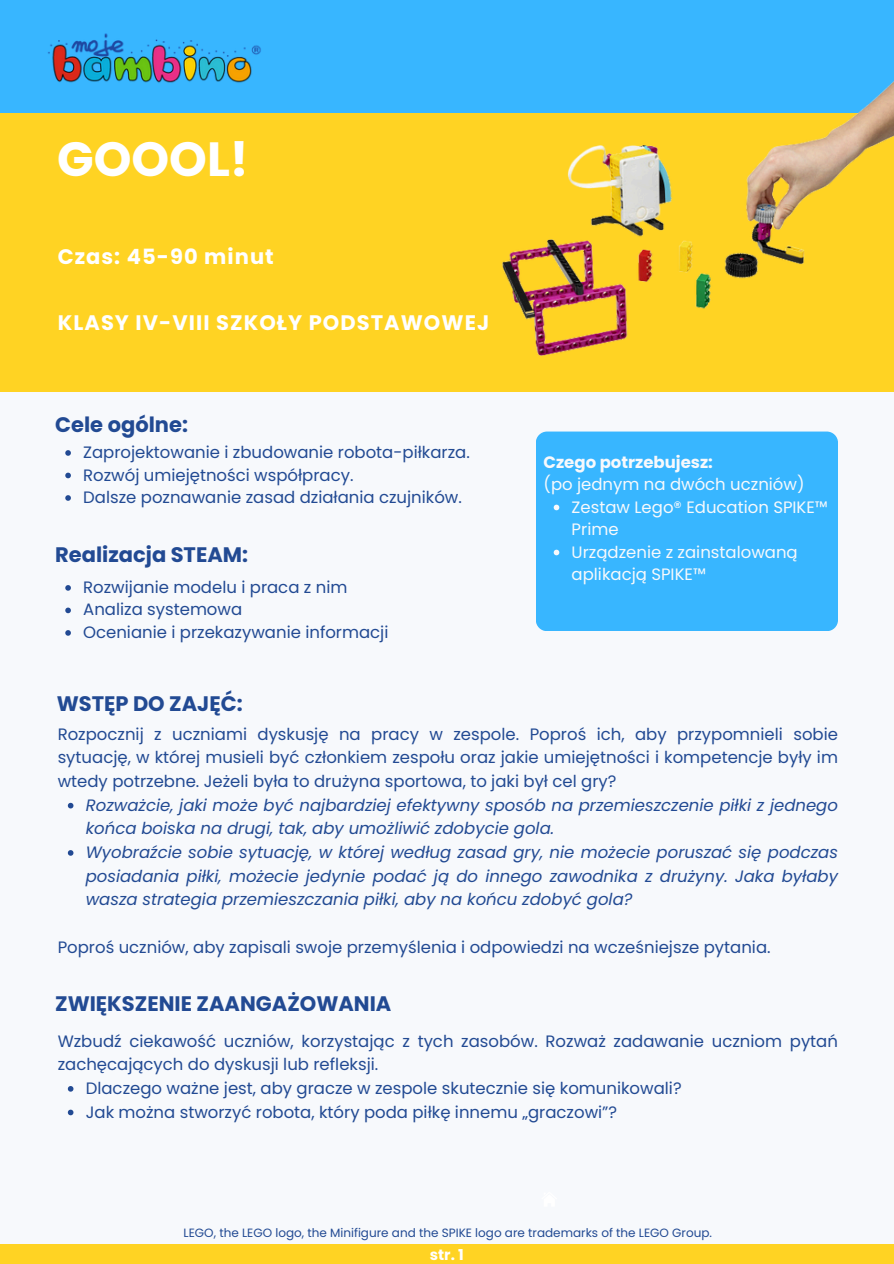
<style>
.page{position:relative;width:894px;height:1264px;background:#fff}
.page>*{position:absolute;margin:0;border:0;box-sizing:border-box;transform-origin:0 0}
.t1{font:700 48px "Poppins";color:#fff}
.t2{font:700 21px "Poppins";color:#224a93}
.t3{font:700 21px "Poppins";letter-spacing:.05em;color:#fff}
.t4{font:16.5px/23.7px "Poppins";color:#224a93;text-align:justify}
.t5{font:italic 16.5px/23.7px "Poppins";color:#224a93}
.t6{font:16.5px/22.5px "Poppins";color:#f7f9fc}
.t7{font:700 15px "Poppins";color:#fff}
.t8{font:12px "Poppins";color:#224a93}
.s1{font-weight:700}
</style>
<div class="page">
<div style="left:0;top:0;width:893px;height:1263px;background:#f7f9fc"></div>
<div style="left:0;top:0;width:893px;height:196px;background:#38b6ff"></div>
<div style="left:0;top:113px;width:893px;height:278px;background:#ffd323"></div>
<div style="left:0;top:1244px;width:893px;height:19px;background:#ffd323"></div>
<img style="left:48px;top:33px;width:213px;height:50px">
<div style="left:535px;top:431px;width:302px;height:200px;background:#38b6ff;border-radius:11px"></div>
<img style="left:502px;top:82px;width:391px;height:274px">
<svg style="left:65px;top:450px;width:6px;height:6px"></svg>
<svg style="left:65px;top:472px;width:6px;height:6px"></svg>
<svg style="left:65px;top:495px;width:6px;height:6px"></svg>
<svg style="left:553px;top:504px;width:6px;height:6px"></svg>
<svg style="left:553px;top:549px;width:6px;height:6px"></svg>
<svg style="left:65px;top:585px;width:6px;height:5px"></svg>
<svg style="left:65px;top:607px;width:6px;height:6px"></svg>
<svg style="left:65px;top:630px;width:6px;height:5px"></svg>
<svg style="left:68px;top:802px;width:5px;height:6px"></svg>
<svg style="left:68px;top:850px;width:5px;height:5px"></svg>
<svg style="left:68px;top:1086px;width:5px;height:5px"></svg>
<svg style="left:68px;top:1109px;width:5px;height:6px"></svg>
<h1 class="t1" style="left:57px;top:125px;width:193px">GOOOL!</h1>
<h2 class="t3" style="left:58px;top:242px;width:217px">Czas: 45-90 minut</h2>
<h3 class="t3" style="left:58px;top:308px;width:433px">KLASY IV-VIII SZKOŁY PODSTAWOWEJ</h3>
<h2 class="t2" style="left:55px;top:409px;width:134px">Cele ogólne:</h2>
<h3 class="t4" style="left:83px;top:440px;width:388px">Zaprojektowanie i zbudowanie robota-piłkarza.</h3>
<p class="t4" style="left:83px;top:463px;width:272px">Rozwój umiejętności współpracy.</p>
<p class="t4" style="left:83px;top:485px;width:380px">Dalsze poznawanie zasad działania czujników.</p>
<p class="t2" style="left:55px;top:539px;width:194px">Realizacja STEAM:</p>
<h5 class="t4" style="left:83px;top:575px;width:265px">Rozwijanie modelu i praca z nim</h5>
<p class="t4" style="left:83px;top:598px;width:160px">Analiza systemowa</p>
<p class="t4" style="left:83px;top:620px;width:307px">Ocenianie i przekazywanie informacji</p>
<h3 class="t6" style="left:543px;top:450px;width:262px"><span class="s1">Czego potrzebujesz:<br></span>(po jednym na dwóch uczniów)</h3>
<p class="t6" style="left:571px;top:495px;width:258px">Zestaw Lego® Education SPIKE™<br>Prime</p>
<p class="t6" style="left:571px;top:540px;width:227px">Urządzenie z zainstalowaną aplikacją SPIKE™</p>
<h2 class="t2" style="left:57px;top:688px;width:187px">WSTĘP DO ZAJĘĆ:</h2>
<h5 class="t4" style="left:58px;top:722px;width:781px">Rozpocznij z uczniami dyskusję na pracy w zespole. Poproś ich, aby przypomnieli sobie sytuację, w której musieli być członkiem zespołu oraz jakie umiejętności i kompetencje były im wtedy potrzebne. Jeżeli była to drużyna sportowa, to jaki był cel gry?</h5>
<p class="t5" style="left:86px;top:793px;width:753px">Rozważcie, jaki może być najbardziej efektywny sposób na przemieszczenie piłki z jednego końca boiska na drugi, tak, aby umożliwić zdobycie gola.</p>
<p class="t5" style="left:86px;top:840px;width:753px;text-align:justify">Wyobraźcie sobie sytuację, w której według zasad gry, nie możecie poruszać się podczas posiadania piłki, możecie jedynie podać ją do innego zawodnika z drużyny. Jaka byłaby wasza strategia przemieszczania piłki, aby na końcu zdobyć gola?</p>
<p class="t4" style="left:58px;top:934px;width:714px">Poproś uczniów, aby zapisali swoje przemyślenia i odpowiedzi na wcześniejsze pytania.</p>
<h5 class="t2" style="left:55px;top:988px;width:338px">ZWIĘKSZENIE ZAANGAŻOWANIA</h5>
<p class="t4" style="left:58px;top:1029px;width:781px">Wzbudź ciekawość uczniów, korzystając z tych zasobów. Rozważ zadawanie uczniom pytań zachęcających do dyskusji lub refleksji.</p>
<p class="t4" style="left:86px;top:1076px;width:597px">Dlaczego ważne jest, aby gracze w zespole skutecznie się komunikowali?</p>
<p class="t4" style="left:86px;top:1099px;width:532px">Jak można stworzyć robota, który poda piłkę innemu „graczowi”?</p>
<p class="t8" style="left:183px;top:1224px;width:530px">LEGO, the LEGO logo, the Minifigure and the SPIKE logo are trademarks of the LEGO Group.</p>
<p class="t7" style="left:429px;top:1243px;width:35px">str. 1</p>
</div>
